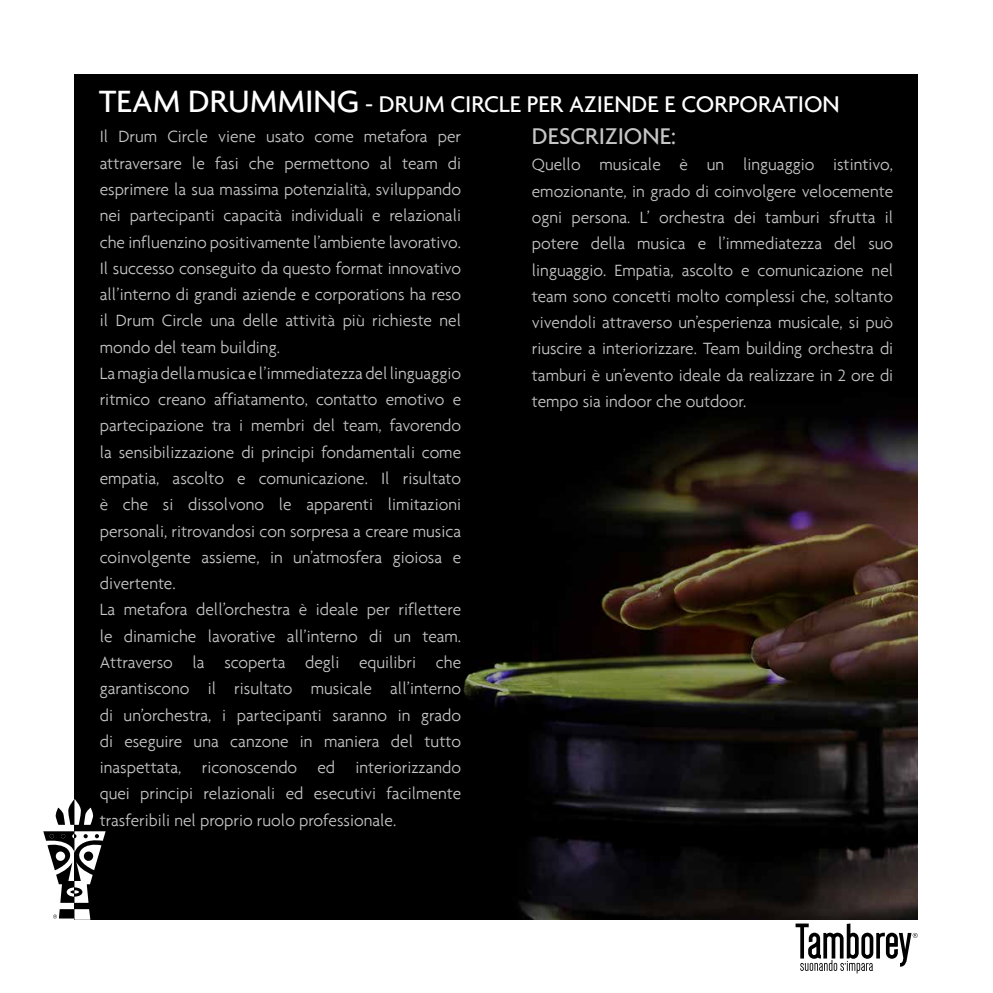
<style>
.page{position:relative;width:993px;height:993px;background:#fff}
.page>*{position:absolute;margin:0;border:0;box-sizing:border-box;transform-origin:0 0}
.t1{font:500 24.5px "Agenda";color:#fff}
.t2{font:500 24.5px "Agenda";color:#c6c6c6}
.t3{font:300 17.5px/26.2px "Agenda";color:#c6c6c6}
.s1{font-size:33.25px}
</style>
<div class="page">
<div style="left:74px;top:74px;width:843px;height:845px;background:#000"></div>
<svg style="left:795px;top:923px;width:122px;height:50px"></svg>
<svg style="left:55px;top:799px;width:39px;height:25px"></svg>
<svg style="left:53px;top:909px;width:37px;height:10px"></svg>
<svg style="left:43px;top:831px;width:63px;height:71px"></svg>
<img style="left:463px;top:418px;width:454px;height:501px">
<h1 class="t1" style="left:99px;top:89px;width:741px"><span class="s1">TEAM DRUMMING</span> - DRUM CIRCLE PER AZIENDE E CORPORATION</h1>
<p class="t3" style="left:100px;top:123px;width:363px">Il Drum Circle viene usato come metafora per attraversare le fasi che permettono al team di esprimere la sua massima potenzialità, sviluppando nei partecipanti capacità individuali e relazionali che influenzino positivamente l’ambiente lavorativo.<br>Il successo conseguito da questo format innovativo all’interno di grandi aziende e corporations ha reso il Drum Circle una delle attività più richieste nel mondo del team building.<br>La magia della musica e l’immediatezza del linguaggio ritmico creano affiatamento, contatto emotivo e partecipazione tra i membri del team, favorendo la sensibilizzazione di principi fondamentali come empatia, ascolto e comunicazione. Il risultato è che si dissolvono le apparenti limitazioni personali, ritrovandosi con sorpresa a creare musica coinvolgente assieme, in un’atmosfera gioiosa e divertente.<br>La metafora dell’orchestra è ideale per riflettere le dinamiche lavorative all’interno di un team.<br>Attraverso la scoperta degli equilibri che garantiscono il risultato musicale all’interno di un’orchestra, i partecipanti saranno in grado di eseguire una canzone in maniera del tutto inaspettata, riconoscendo ed interiorizzando quei principi relazionali ed esecutivi facilmente trasferibili nel proprio ruolo professionale.</p>
<h1 class="t2" style="left:531px;top:121px;width:146px">DESCRIZIONE:</h1>
<p class="t3" style="left:531px;top:151px;width:363px;text-align:justify">Quello musicale è un linguaggio istintivo, emozionante, in grado di coinvolgere velocemente ogni persona. L’ orchestra dei tamburi sfrutta il potere della musica e l’immediatezza del suo linguaggio. Empatia, ascolto e comunicazione nel team sono concetti molto complessi che, soltanto vivendoli attraverso un’esperienza musicale, si può riuscire a interiorizzare. Team building orchestra di tamburi è un’evento ideale da realizzare in 2 ore di tempo sia indoor che outdoor.</p>
</div>
